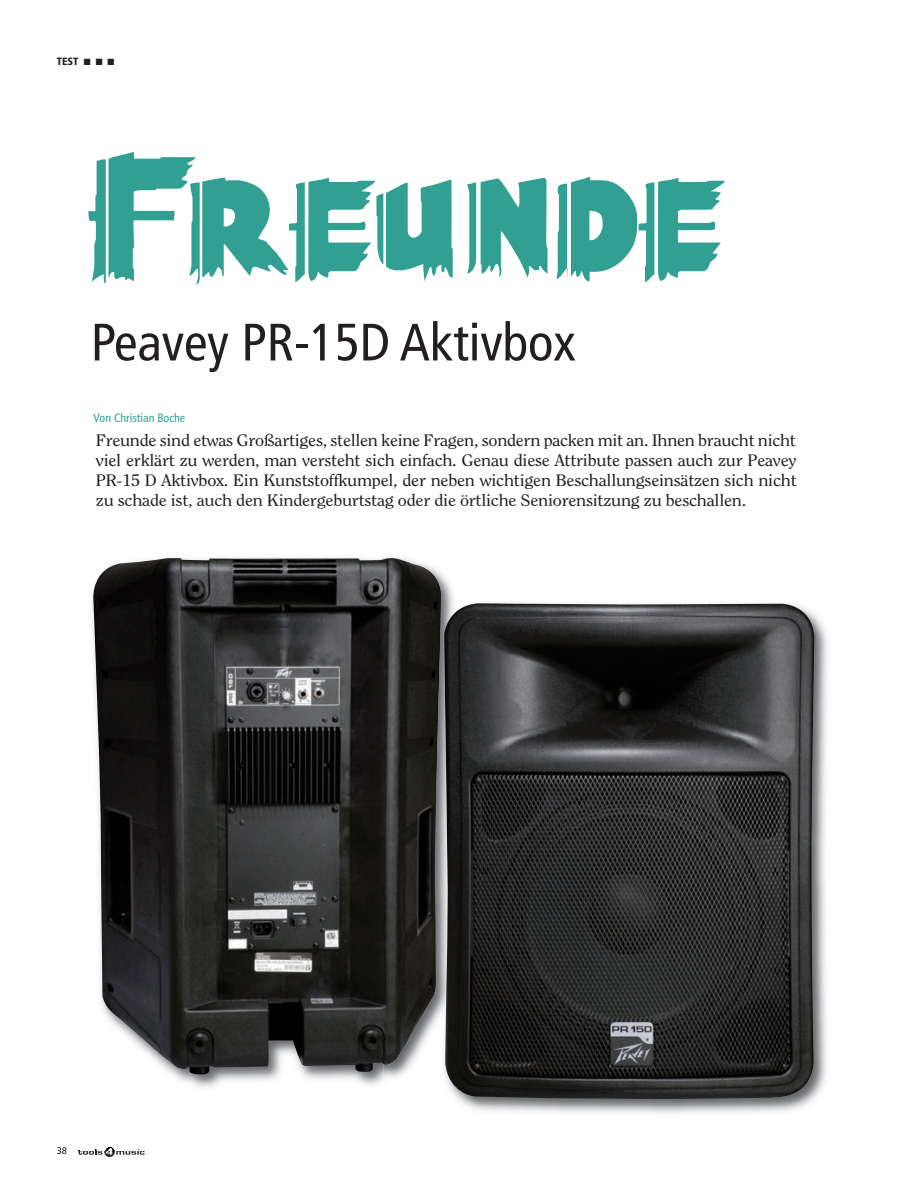
<style>
.page{position:relative;width:906px;height:1191px;background:#fff}
.page>*{position:absolute;margin:0;border:0;box-sizing:border-box;transform-origin:0 0}
.t1{font:150px "Yankee";color:#31a092}
.t2{font:condensed 52.5px "Frutiger LT Std";color:#231f20}
.t3{font:16.5px/19.8px "Clearface Std";letter-spacing:-.015em;color:#231f20;text-align:justify;scale:1.1 1}
.t4{font:condensed 12px "Frutiger LT Std";color:#31a092}
.t5{font:900 condensed 10.5px "Frutiger LT Std";color:#231f20}
.t6{font:condensed 10.5px "Frutiger LT Std";color:#231f20}
</style>
<div class="page">
<div style="left:105px;top:1147px;width:9px;height:9px;border:1px solid #322d2d;border-radius:50%"></div>
<svg style="left:78px;top:1150px;width:67px;height:4px"></svg>
<img style="left:66px;top:505px;width:493px;height:645px">
<svg style="left:57px;top:1147px;width:9px;height:3px"></svg>
<img style="left:73px;top:1146px;width:74px;height:4px">
<img style="left:96px;top:505px;width:90px;height:1px">
<img style="left:93px;top:557px;width:348px;height:517px">
<img style="left:383px;top:562px;width:445px;height:588px">
<img style="left:383px;top:562px;width:58px;height:502px">
<img style="left:444px;top:603px;width:370px;height:496px">
<p class="t5" style="left:57px;top:57px;width:59px">TEST ■ ■ ■</p>
<h1 class="t1" style="left:85px;top:132px;width:640px">Freunde</h1>
<h2 class="t2" style="left:91px;top:321px;width:486px">Peavey PR-15D Aktivbox</h2>
<p class="t4" style="left:94px;top:413px;width:93px">Von Christian Boche</p>
<p class="t3" style="left:96px;top:431px;width:638px">Freunde sind etwas Großartiges, stellen keine Fragen, sondern packen mit an. Ihnen braucht nicht viel erklärt zu werden, man versteht sich einfach. Genau diese Attribute passen auch zur Peavey PR-15 D Aktivbox. Ein Kunststoffkumpel, der neben wichtigen Beschallungseinsätzen sich nicht zu schade ist, auch den Kindergeburtstag oder die örtliche Seniorensitzung zu beschallen.</p>
<p class="t6" style="left:57px;top:1146px;width:12px">38</p>
</div>
